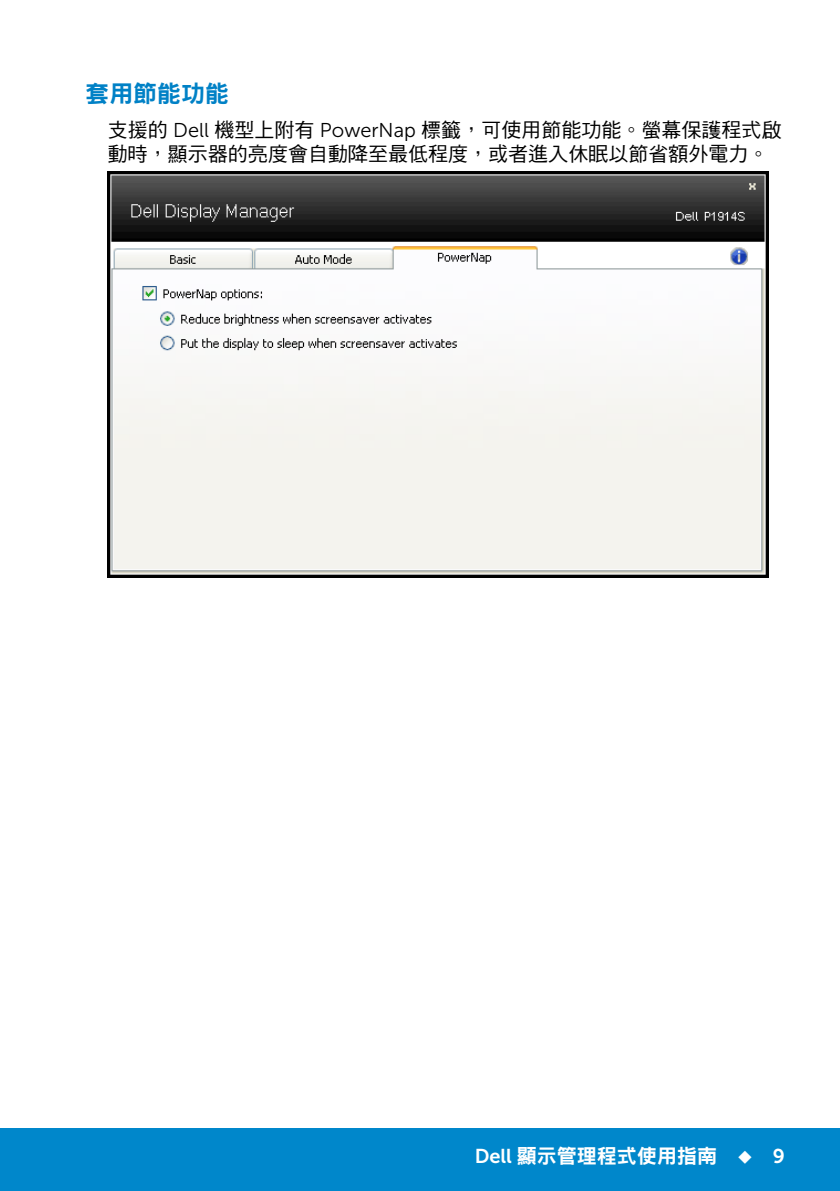
<style>
.page{position:relative;width:840px;height:1191px;background:#fff}
.page>*{position:absolute;margin:0;border:0;box-sizing:border-box;transform-origin:0 0}
.t1{font:24px "DF Hei Std W9";color:#0081c6}
.t2{font:20px/24px "DF Hei Std W5";color:#000}
.t3{font:20px "DF Hei Std W9";color:#fff}
.s1{font-family:"Museo Sans For Dell 300"}
.s2{font-family:"Museo Sans For Dell 700"}
</style>
<div class="page">
<div style="left:0;top:1128px;width:839px;height:63px;background:#0087cb"></div>
<img style="left:108px;top:171px;width:660px;height:406px">
<p class="t1" style="left:85px;top:80px;width:145px">套用節能功能</p>
<p class="t2" style="left:108px;top:118px;width:675px">支援的 <span class="s1">Dell</span> 機型上附有 <span class="s1">PowerNap</span> 標籤，可使用節能功能。螢幕保護程式啟動時，顯示器的亮度會自動降至最低程度，或者進入休眠以節省額外電力。</p>
<p class="t3" style="left:474px;top:1144px;width:311px"><span class="s2">Dell</span> 顯示管理程式使用指南 ◆ <span class="s2">9</span></p>
</div>
